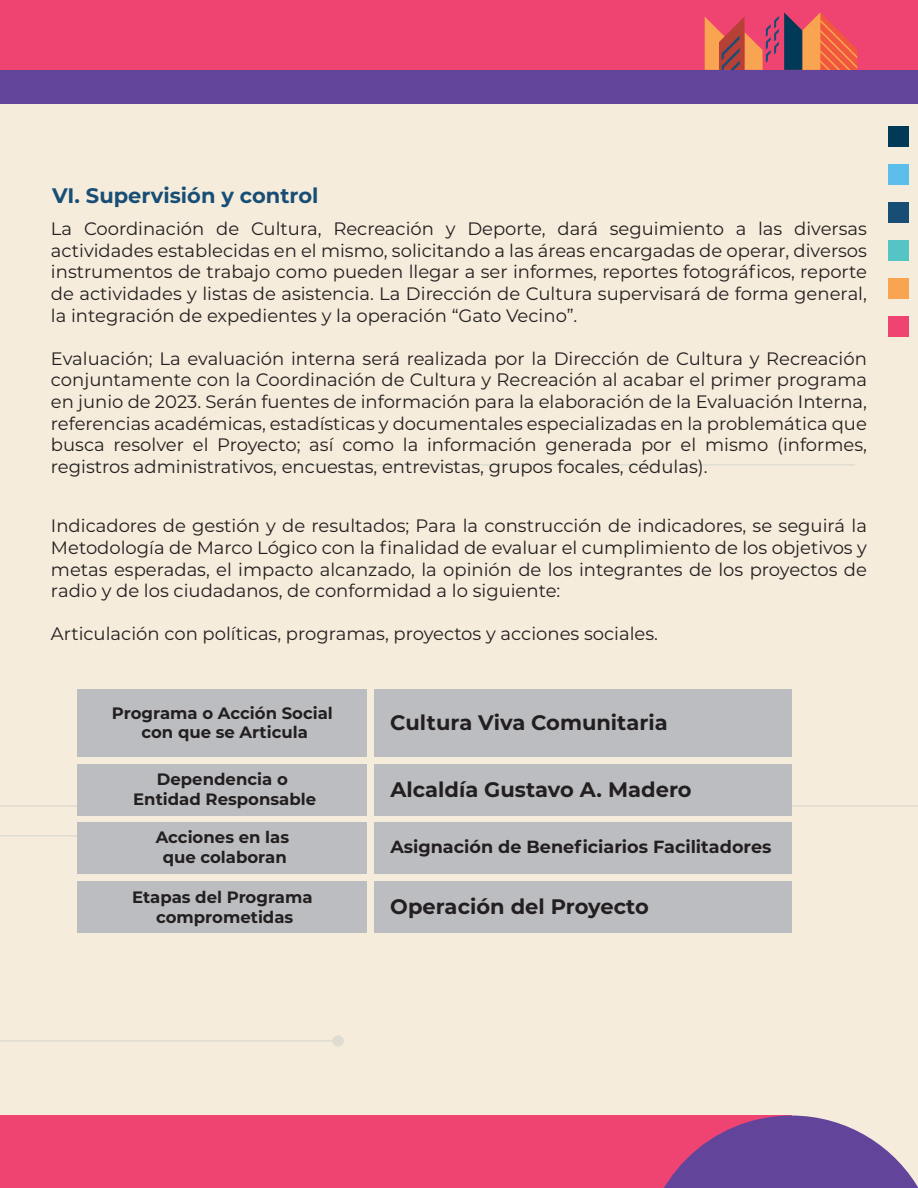
<style>
.page{position:relative;width:918px;height:1188px;background:#f5ecdb}
.page>*{position:absolute;margin:0;border:0;box-sizing:border-box;transform-origin:0 0}
.t1{font:700 21px "Montserrat";color:#231f20}
.t2{font:700 21px "Montserrat";color:#184e76}
.t3{font:18px/21.6px "Montserrat";color:#231f20;text-align:justify}
.t4{font:700 17.55px "Montserrat";color:#231f20}
.t5{font:700 16.5px/19.8px "Montserrat";color:#231f20;text-align:center}
</style>
<div class="page">
<div style="left:0;top:1116px;width:791px;height:72px;background:#ef4471"></div>
<svg style="left:664px;top:1116px;width:254px;height:72px"></svg>
<div style="left:0;top:0;width:918px;height:103px;background:#ef4471"></div>
<svg style="left:705px;top:12px;width:152px;height:58px"></svg>
<div style="left:0;top:70px;width:918px;height:33px;background:#63449b"></div>
<div style="left:888px;top:278px;width:21px;height:21px;background:#f9a451"></div>
<div style="left:888px;top:240px;width:21px;height:21px;background:#55c4c4"></div>
<div style="left:888px;top:316px;width:21px;height:20px;background:#ef4471"></div>
<div style="left:888px;top:202px;width:21px;height:21px;background:#184e76"></div>
<div style="left:888px;top:165px;width:21px;height:20px;background:#5ebeeb"></div>
<div style="left:888px;top:127px;width:21px;height:20px;background:#013a56"></div>
<hr style="left:63px;top:464px;width:792px;height:2px;background:#184e76">
<hr style="left:0;top:805px;width:143px;height:2px;background:#184e76">
<hr style="left:0;top:835px;width:91px;height:2px;background:#184e76">
<hr style="left:754px;top:805px;width:164px;height:2px;background:#184e76">
<hr style="left:0;top:1040px;width:338px;height:2px;background:#184e76">
<div style="left:332px;top:1035px;width:12px;height:12px;background:#dfdcd1;border-radius:50%"></div>
<div style="left:374px;top:689px;width:418px;height:68px;background:#bcbdc0"></div>
<div style="left:78px;top:881px;width:289px;height:52px;background:#bcbdc0"></div>
<div style="left:374px;top:881px;width:418px;height:52px;background:#bcbdc0"></div>
<div style="left:78px;top:823px;width:289px;height:51px;background:#bcbdc0"></div>
<div style="left:374px;top:823px;width:418px;height:51px;background:#bcbdc0"></div>
<div style="left:78px;top:764px;width:289px;height:52px;background:#bcbdc0"></div>
<div style="left:374px;top:764px;width:418px;height:52px;background:#bcbdc0"></div>
<div style="left:78px;top:689px;width:289px;height:68px;background:#bcbdc0"></div>
<p class="t2" style="left:52px;top:180px;width:268px">VI. Supervisión y control</p>
<p class="t3" style="left:51px;top:217px;width:818px">La Coordinación de Cultura, Recreación y Deporte, dará seguimiento a las diversas actividades establecidas en el mismo, solicitando a las áreas encargadas de operar, diversos instrumentos de trabajo como pueden llegar a ser informes, reportes fotográficos, reporte de actividades y listas de asistencia. La Dirección de Cultura supervisará de forma general, la integración de expedientes y la operación “Gato Vecino”.</p>
<p class="t3" style="left:51px;top:347px;width:818px">Evaluación; La evaluación interna será realizada por la Dirección de Cultura y Recreación conjuntamente con la Coordinación de Cultura y Recreación al acabar el primer programa en junio de 2023. Serán fuentes de información para la elaboración de la Evaluación Interna, referencias académicas, estadísticas y documentales especializadas en la problemática que busca resolver el Proyecto; así como la información generada por el mismo (informes, registros administrativos, encuestas, entrevistas, grupos focales, cédulas).</p>
<p class="t3" style="left:51px;top:515px;width:818px">Indicadores de gestión y de resultados; Para la construcción de indicadores, se seguirá la Metodología de Marco Lógico con la finalidad de evaluar el cumplimiento de los objetivos y metas esperadas, el impacto alcanzado, la opinión de los integrantes de los proyectos de radio y de los ciudadanos, de conformidad a lo siguiente:</p>
<p class="t3" style="left:51px;top:623px;width:609px">Articulación con políticas, programas, proyectos y acciones sociales.</p>
<p class="t5" style="left:112px;top:702px;width:223px">Programa o Acción Social con que se Articula</p>
<p class="t1" style="left:390px;top:707px;width:279px">Cultura Viva Comunitaria</p>
<p class="t1" style="left:390px;top:774px;width:303px">Alcaldía Gustavo A. Madero</p>
<p class="t5" style="left:133px;top:769px;width:184px">Dependencia o<br>Entidad Responsable</p>
<p class="t5" style="left:156px;top:827px;width:135px">Acciones en las que colaboran</p>
<p class="t5" style="left:132px;top:886px;width:182px">Etapas del Programa comprometidas</p>
<p class="t1" style="left:390px;top:892px;width:260px">Operación del Proyecto</p>
<p class="t4" style="left:390px;top:834px;width:383px">Asignación de Beneficiarios Facilitadores</p>
</div>
